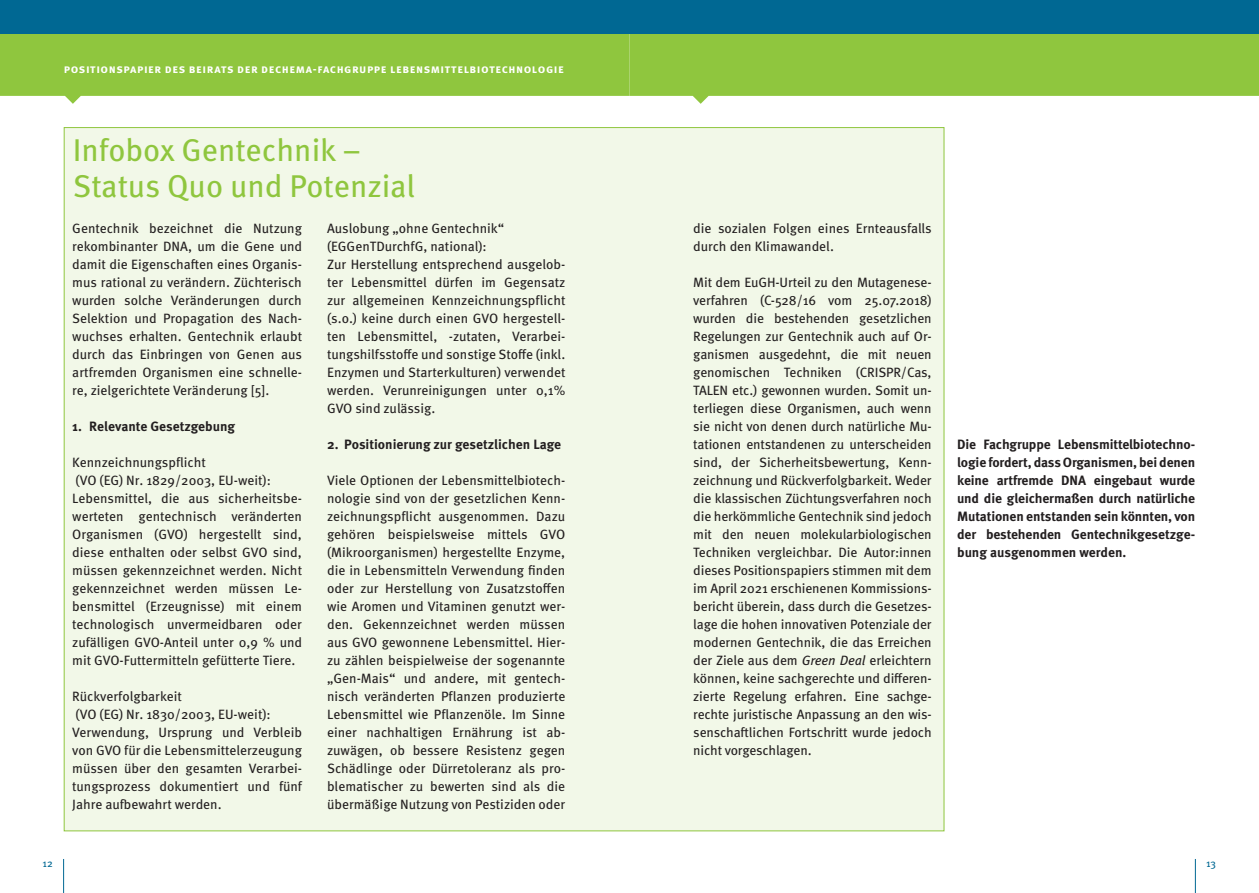
<style>
.page{position:relative;width:1259px;height:893px;background:#fff}
.page>*{position:absolute;margin:0;border:0;box-sizing:border-box;transform-origin:0 0}
.t1{font:31.5px/36px "Meta Pro";color:#8fc63e}
.t2{font:13.5px/18px "Meta Pro";color:#231f20}
.t3{font:700 13.5px/18px "Meta Pro";color:#231f20;text-align:justify}
.t4{font:700 12px "Meta Pro";letter-spacing:.04em;color:#fff}
.t5{font:10.5px "Meta Pro";color:#006893}
.s1{font-style:italic}
</style>
<div class="page">
<svg style="left:0;top:34px;width:629px;height:70px;background:#9bcc54"></svg>
<svg style="left:629px;top:34px;width:630px;height:70px;background:#9bcc54"></svg>
<div style="left:0;top:0;width:629px;height:34px;background:#006893"></div>
<div style="left:629px;top:0;width:630px;height:34px;background:#006893"></div>
<hr style="left:63px;top:859px;width:1px;height:34px;background:#006893">
<hr style="left:1195px;top:859px;width:1px;height:34px;background:#006893">
<div style="left:64px;top:127px;width:880px;height:704px;background:#f2f8e8;border:1px solid #8fc63e"></div>
<p class="t4" style="left:64px;top:59px;width:501px">positionspapier des beirats der dechema-fachgruppe lebensmittelbiotechnologie</p>
<h1 class="t1" style="left:73px;top:130px;width:344px">Infobox Gentechnik –<br>Status Quo und Potenzial</h1>
<p class="t2" style="left:72px;top:219px;width:231px;text-align:justify">Gentechnik bezeichnet die Nutzung rekombinanter DNA, um die Gene und damit die Eigenschaften eines Organis&shy;mus rational zu verändern. Züchterisch wurden solche Veränderungen durch Selektion und Propagation des Nach&shy;wuchses erhalten. Gentechnik erlaubt durch das Einbringen von Genen aus artfremden Organismen eine schnelle&shy;re, zielgerichtete Veränderung [5].</p>
<p class="t3" style="left:72px;top:417px;width:164px">1. Relevante Gesetzgebung</p>
<p class="t2" style="left:72px;top:453px;width:231px">Kennzeichnungspflicht<br>(VO (EG) Nr. 1829/2003, EU-weit):<br>Lebensmittel, die aus sicherheitsbe&shy;werteten gentechnisch veränderten Organismen (GVO) hergestellt sind, diese enthalten oder selbst GVO sind, müssen gekennzeichnet werden. Nicht gekennzeichnet werden müssen Le&shy;bensmittel (Erzeugnisse) mit einem technologisch unvermeidbaren oder zufälligen GVO-Anteil unter 0,9 % und mit GVO-Futtermitteln gefütterte Tiere.</p>
<p class="t2" style="left:72px;top:686px;width:231px">Rückverfolgbarkeit<br>(VO (EG) Nr. 1830/2003, EU-weit):<br>Verwendung, Ursprung und Verbleib von GVO für die Lebensmittelerzeugung müssen über den gesamten Verarbei&shy;tungsprozess dokumentiert und fünf<br>Jahre aufbewahrt werden.</p>
<p class="t2" style="left:327px;top:218px;width:240px">Auslobung „ohne Gentechnik“ (EGGenTDurchfG, national):<br>Zur Herstellung entsprechend ausgelob&shy;ter Lebensmittel dürfen im Gegensatz zur allgemeinen Kennzeichnungspflicht (s.o.) keine durch einen GVO hergestell&shy;ten Lebensmittel, -zutaten, Verarbei&shy;tungshilfsstoffe und sonstige Stoffe (inkl.<br>Enzymen und Starterkulturen) verwendet werden. Verunreinigungen unter 0,1% GVO sind zulässig.</p>
<p class="t3" style="left:327px;top:434px;width:236px">2. Positionierung zur gesetzlichen Lage</p>
<p class="t2" style="left:327px;top:470px;width:240px;text-align:justify">Viele Optionen der Lebensmittelbiotech&shy;nologie sind von der gesetzlichen Kenn&shy;zeichnungspflicht ausgenommen. Dazu gehören beispielsweise mittels GVO (Mikroorganismen) hergestellte Enzyme, die in Lebensmitteln Verwendung finden oder zur Herstellung von Zusatzstoffen wie Aromen und Vitaminen genutzt wer&shy;den. Gekennzeichnet werden müssen aus GVO gewonnene Lebensmittel. Hier&shy;zu zählen beispielweise der sogenannte „Gen-Mais“ und andere, mit gentech&shy;nisch veränderten Pflanzen produzierte Lebensmittel wie Pflanzenöle. Im Sinne einer nachhaltigen Ernährung ist ab&shy;zuwägen, ob bessere Resistenz gegen Schädlinge oder Dürretoleranz als pro&shy;blematischer zu bewerten sind als die übermäßige Nutzung von Pestiziden oder</p>
<p class="t2" style="left:693px;top:219px;width:240px">die sozialen Folgen eines Ernteausfalls durch den Klimawandel.</p>
<p class="t2" style="left:693px;top:273px;width:240px;text-align:justify">Mit dem EuGH-Urteil zu den Mutagenese&shy;verfahren (C-528/16 vom 25.07.2018) wurden die bestehenden gesetzlichen Regelungen zur Gentechnik auch auf Or&shy;ganismen ausgedehnt, die mit neuen genomischen Techniken (CRISPR/Cas, TALEN etc.) gewonnen wurden. Somit un&shy;terliegen diese Organismen, auch wenn sie nicht von denen durch natürliche Mu&shy;tationen entstandenen zu unterscheiden sind, der Sicherheitsbewertung, Kenn&shy;zeichnung und Rückverfolgbarkeit. Weder die klassischen Züchtungsverfahren noch die herkömmliche Gentechnik sind jedoch mit den neuen molekularbiologischen Techniken vergleichbar. Die Autor:innen dieses Positionspapiers stimmen mit dem im April 2021 erschienenen Kommissions&shy;bericht überein, dass durch die Gesetzes&shy;lage die hohen innovativen Potenziale der modernen Gentechnik, die das Erreichen der Ziele aus dem <span class="s1">Green Deal</span> erleichtern können, keine sachgerechte und differen&shy;zierte Regelung erfahren. Eine sachge&shy;rechte juristische Anpassung an den wis&shy;senschaftlichen Fortschritt wurde jedoch nicht vorgeschlagen.</p>
<p class="t3" style="left:957px;top:434px;width:239px">Die Fachgruppe Lebensmittelbiotechno&shy;logie fordert, dass Organismen, bei denen keine artfremde DNA eingebaut wurde und die gleichermaßen durch natürliche Mutationen entstanden sein könnten, von der bestehenden Gentechnikgesetzge&shy;bung ausgenommen werden.</p>
<p class="t5" style="left:43px;top:855px;width:12px">12</p>
<p class="t5" style="left:1206px;top:855px;width:12px">13</p>
</div>
